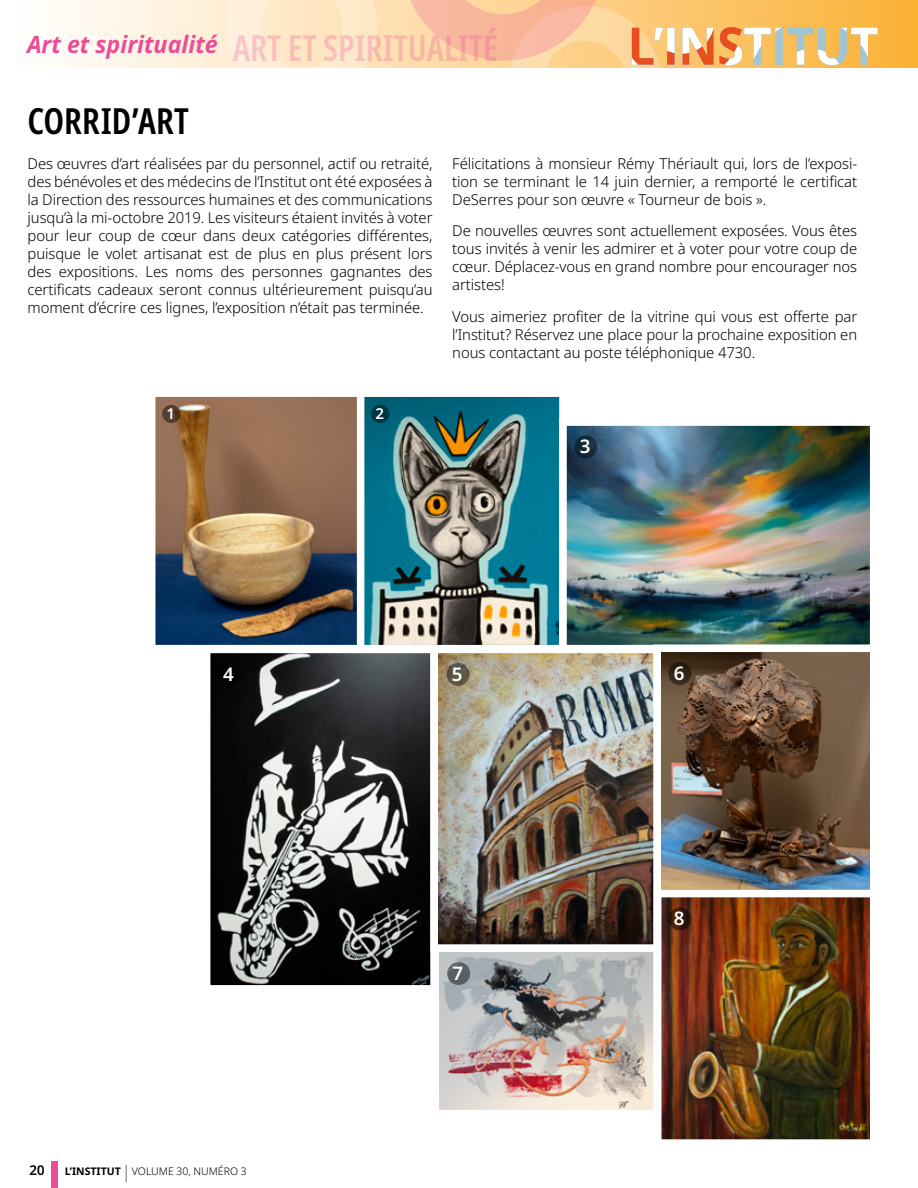
<style>
.page{position:relative;width:918px;height:1188px;background:#fff}
.page>*{position:absolute;margin:0;border:0;box-sizing:border-box;transform-origin:0 0}
.t1{font:600 extra-condensed 36px "Noto Sans";letter-spacing:.005em;color:#000}
.t2{font:italic 700 24px "Noto Sans";color:#e94d97}
.t3{font:600 18.75px "Noto Sans";color:#fff}
.t4{font:300 15px/18px "Noto Sans";letter-spacing:-.005em;color:#000;text-align:justify}
.t5{font:600 15px "Noto Sans";color:#fff}
.t6{font:600 13.5px "Noto Sans";color:#000}
.t7{font:300 10.5px "Noto Sans";color:#000}
.s1{font-weight:600;font-style:normal;font-stretch:extra-condensed;font-size:36px}
.s2{font-weight:700}
.s3{font-size:16.8px}
</style>
<div class="page">
<div style="left:52px;top:1161px;width:6px;height:27px;background:#e94d97"></div>
<svg style="left:67px;top:0;width:851px;height:67px;background:#fde6c0"></svg>
<svg style="left:226px;top:0;width:151px;height:68px;background:#fee9cb"></svg>
<svg style="left:402px;top:0;width:475px;height:68px;background:#f6c388"></svg>
<svg style="left:155px;top:396px;width:198px;height:249px;background:#7f6855"></svg>
<svg style="left:162px;top:405px;width:18px;height:18px"></svg>
<svg style="left:199px;top:642px;width:229px;height:344px;background:#494b4a"></svg>
<img style="left:353px;top:396px;width:207px;height:260px">
<img style="left:556px;top:415px;width:314px;height:227px">
<img style="left:649px;top:641px;width:221px;height:245px">
<img style="left:427px;top:642px;width:238px;height:314px">
<img style="left:650px;top:886px;width:220px;height:254px">
<img style="left:428px;top:941px;width:237px;height:180px">
<div style="left:371px;top:405px;width:18px;height:18px;background:#003542;border-radius:50%"></div>
<div style="left:574px;top:435px;width:23px;height:23px;background:#152a3b;border-radius:50%"></div>
<div style="left:218px;top:663px;width:23px;height:23px;background:#000;border-radius:50%"></div>
<svg style="left:447px;top:663px;width:23px;height:23px"></svg>
<svg style="left:668px;top:662px;width:23px;height:23px"></svg>
<svg style="left:447px;top:962px;width:23px;height:23px"></svg>
<svg style="left:668px;top:907px;width:23px;height:23px"></svg>
<h2 class="t2" style="left:27px;top:27px;width:472px">Art et spiritualité <span class="s1">ART ET SPIRITUALITÉ</span></h2>
<h1 class="t1" style="left:28px;top:95px;width:163px">CORRID’ART</h1>
<p class="t4" style="left:28px;top:154px;width:407px">Des œuvres d’art réalisées par du personnel, actif ou retraité, des bénévoles et des médecins de l’Institut ont été exposées à la Direction des ressources humaines et des communications jusqu’à la mi-octobre 2019. Les visiteurs étaient invités à voter pour leur coup de cœur dans deux catégories différentes, puisque le volet artisanat est de plus en plus présent lors des expositions. Les noms des personnes gagnantes des certificats cadeaux seront connus ultérieurement puisqu’au moment d’écrire ces lignes, l’exposition n’était pas terminée.</p>
<p class="t4" style="left:452px;top:154px;width:407px">Félicitations à monsieur Rémy Thériault qui, lors de l’exposi&shy;tion se terminant le 14 juin dernier, a remporté le certificat DeSerres pour son œuvre « Tourneur de bois ».</p>
<p class="t4" style="left:452px;top:222px;width:407px">De nouvelles œuvres sont actuellement exposées. Vous êtes tous invités à venir les admirer et à voter pour votre coup de cœur. Déplacez-vous en grand nombre pour encourager nos artistes!</p>
<p class="t4" style="left:452px;top:307px;width:407px">Vous aimeriez profiter de la vitrine qui vous est offerte par l’Institut? Réservez une place pour la prochaine exposition en nous contactant au poste téléphonique 4730.</p>
<p class="t5" style="left:166px;top:403px;width:10px">1</p>
<p class="t5" style="left:375px;top:403px;width:10px">2</p>
<p class="t3" style="left:580px;top:433px;width:12px">3</p>
<p class="t3" style="left:223px;top:661px;width:12px">4</p>
<p class="t3" style="left:452px;top:661px;width:12px">5</p>
<p class="t3" style="left:674px;top:660px;width:12px">6</p>
<p class="t3" style="left:453px;top:960px;width:12px">7</p>
<p class="t3" style="left:674px;top:905px;width:12px">8</p>
<p class="t6" style="left:29px;top:1161px;width:17px">20</p>
<p class="t7" style="left:65px;top:1164px;width:183px"><span class="s2">L’INSTITUT</span> <span class="s3">|</span> VOLUME 30, NUMÉRO 3</p>
</div>
